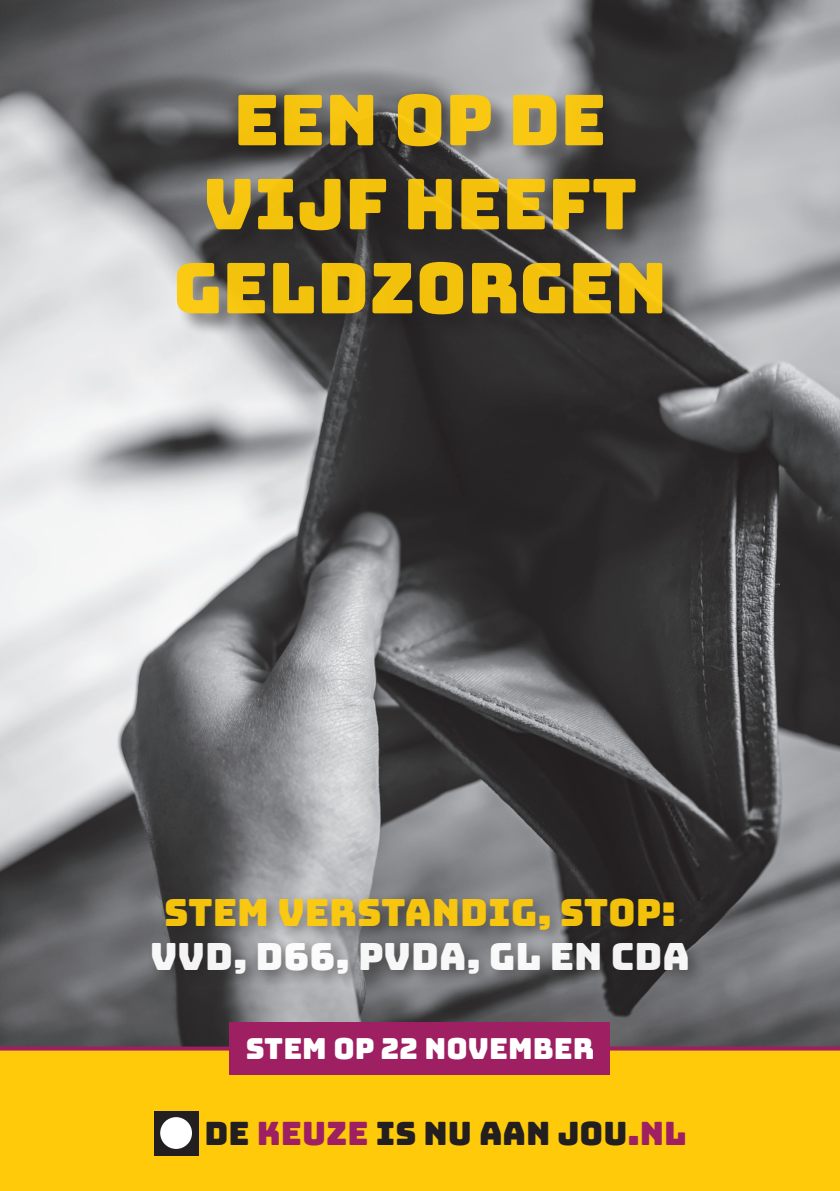
<style>
.page{position:relative;width:840px;height:1191px;background:#fff}
.page>*{position:absolute;margin:0;border:0;box-sizing:border-box;transform-origin:0 0}
.t1{font:70px/84px "Bungee";color:#feca0a;text-align:center}
.t2{font:37.6px "Bungee";color:#feca0a}
.t3{font:37.6px "Bungee";color:#fff}
.t4{font:32.2px "Bungee";color:#231f20}
.t5{font:29px "Bungee";color:#fff}
.s1{color:#9e1f62}
</style>
<div class="page">
<img style="left:0;top:0;width:839px;height:1046px">
<div style="left:0;top:1046px;width:839px;height:145px;background:#feca0a"></div>
<div style="left:176px;top:94px;width:509px;height:244px;background:#231f20;opacity:.5"></div>
<div style="left:146px;top:891px;width:559px;height:99px;background:#231f20;opacity:.5"></div>
<div style="left:154px;top:1110px;width:44px;height:45px;background:#231f20"></div>
<div style="left:160px;top:1117px;width:32px;height:32px;background:#fff;border-radius:50%"></div>
<div style="left:230px;top:1022px;width:379px;height:52px;background:#9e1f62"></div>
<p class="t1" style="left:173px;top:79px;width:495px">EEN OP DE<br>VIJF HEEFT<br>GELDZORGEN</p>
<p class="t2" style="left:164px;top:890px;width:513px">STEM VERSTANDIG, STOP:</p>
<p class="t3" style="left:150px;top:934px;width:541px">VVD, D66, PVDA, GL EN CDA</p>
<p class="t5" style="left:245px;top:1032px;width:350px">STEM OP 22 NOVEMBER</p>
<p class="t4" style="left:204px;top:1117px;width:483px">DE <span class="s1">KEUZE</span> IS NU AAN JOU<span class="s1">.NL</span></p>
</div>
